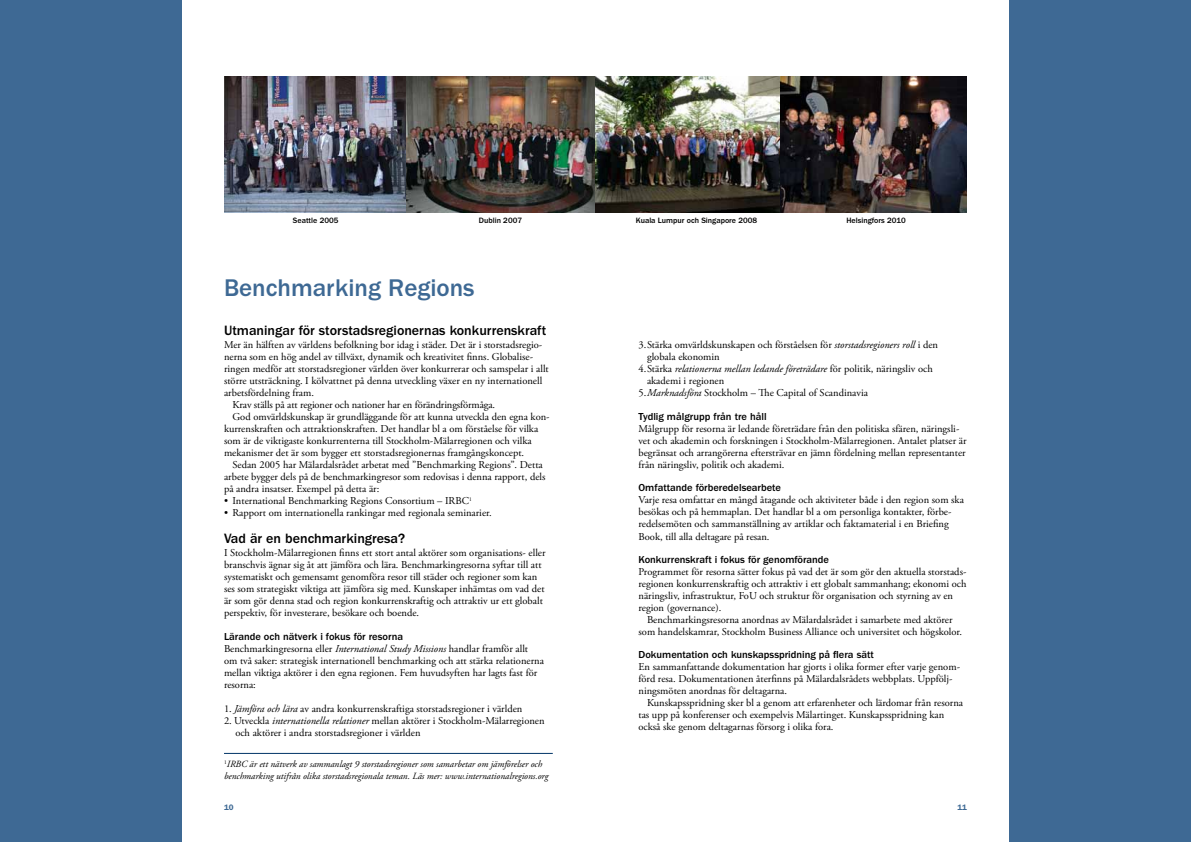
<style>
.page{position:relative;width:1191px;height:842px;background:#fff}
.page>*{position:absolute;margin:0;border:0;box-sizing:border-box;transform-origin:0 0}
.t1{font:500 25px "ITC Franklin Gothic Std";color:#3e6994}
.t2{font:500 14px "ITC Franklin Gothic Std";color:#000}
.t3{font:10.5px/12px "Adobe Garamond Pro";color:#000}
.t4{font:500 10.5px "ITC Franklin Gothic Std";color:#000}
.t5{font:italic 10.5px "Adobe Garamond Pro";color:#000}
.t6{font:italic 9.5px/12px "Adobe Garamond Pro";color:#000}
.t7{font:500 8px "ITC Franklin Gothic Std";color:#000}
.t8{font:600 8px "ITC Franklin Gothic Std";color:#3e6994}
.s1{font-style:italic}
.s2{font-style:normal}
</style>
<div class="page">
<div style="left:0;top:0;width:181px;height:842px;background:#3e6994"></div>
<div style="left:1009px;top:0;width:182px;height:842px;background:#3e6994"></div>
<img style="left:225px;top:77px;width:181px;height:136px">
<img style="left:406px;top:77px;width:561px;height:136px">
<hr style="left:224px;top:753px;width:329px;height:1px;background:#003466">
<p class="t7" style="left:293px;top:216px;width:47px">Seattle 2005</p>
<p class="t7" style="left:479px;top:216px;width:45px">Dublin 2007</p>
<p class="t7" style="left:636px;top:216px;width:123px">Kuala Lumpur och Singapore 2008</p>
<p class="t7" style="left:846px;top:216px;width:61px">Helsingfors 2010</p>
<h1 class="t1" style="left:224px;top:274px;width:252px">Benchmarking Regions</h1>
<h2 class="t2" style="left:224px;top:322px;width:324px">Utmaningar för storstadsregionernas konkurrenskraft</h2>
<p class="t3" style="left:224px;top:339px;width:320px">Mer än hälften av världens befolkning bor idag i städer. Det är i storstadsregio-</p>
<p class="t3" style="left:224px;top:351px;width:310px">nerna som en hög andel av tillväxt, dynamik och kreativitet finns. Globalise-</p>
<p class="t3" style="left:224px;top:363px;width:326px">ringen medför att storstadsregioner världen över konkurrerar och samspelar i allt</p>
<p class="t3" style="left:224px;top:375px;width:320px">större utsträckning. I kölvattnet på denna utveckling växer en ny internationell</p>
<p class="t3" style="left:224px;top:387px;width:92px">arbetsfördelning fram.</p>
<p class="t3" style="left:232px;top:399px;width:264px">Krav ställs på att regioner och nationer har en förändringsförmåga.</p>
<p class="t3" style="left:232px;top:411px;width:319px">God omvärldskunskap är grundläggande för att kunna utveckla den egna kon-</p>
<p class="t3" style="left:224px;top:423px;width:316px">kurrenskraften och attraktionskraften. Det handlar bl a om förståelse för vilka</p>
<p class="t3" style="left:224px;top:435px;width:309px">som är de viktigaste konkurrenterna till Stockholm-Mälarregionen och vilka</p>
<p class="t3" style="left:224px;top:447px;width:302px">mekanismer det är som bygger ett storstadsregionernas framgångskoncept.</p>
<p class="t3" style="left:232px;top:459px;width:312px">Sedan 2005 har Mälardalsrådet arbetat med ”Benchmarking Regions”. Detta</p>
<p class="t3" style="left:224px;top:471px;width:323px">arbete bygger dels på de benchmarkingresor som redovisas i denna rapport, dels</p>
<p class="t3" style="left:224px;top:483px;width:157px">på andra insatser. Exempel på detta är:</p>
<p class="t3" style="left:224px;top:495px;width:249px">• International Benchmarking Regions Consortium – IRBC<sup>1</sup></p>
<p class="t3" style="left:224px;top:507px;width:269px">• Rapport om internationella rankingar med regionala seminarier.</p>
<h2 class="t2" style="left:224px;top:531px;width:183px">Vad är en benchmarkingresa?</h2>
<p class="t3" style="left:224px;top:547px;width:323px">I Stockholm-Mälarregionen finns ett stort antal aktörer som organisations- eller branschvis ägnar sig åt att jämföra och lära. Benchmarkingresorna syftar till att systematiskt och gemensamt genomföra resor till städer och regioner som kan ses som strategiskt viktiga att jämföra sig med. Kunskaper inhämtas om vad det är som gör denna stad och region konkurrenskraftig och attraktiv ur ett globalt perspektiv, för investerare, besökare och boende.</p>
<p class="t4" style="left:224px;top:630px;width:181px">Lärande och nätverk i fokus för resorna</p>
<p class="t3" style="left:224px;top:643px;width:321px">Benchmarkingresorna eller <span class="s1">International Study Missions</span> handlar framför allt om två saker: strategisk internationell benchmarking och att stärka relationerna mellan viktiga aktörer i den egna regionen. Fem huvudsyften har lagts fast för resorna:</p>
<p class="t3" style="left:224px;top:703px;width:300px">1. <span class="s1">Jämföra och lära</span> av andra konkurrenskraftiga storstadsregioner i världen</p>
<p class="t3" style="left:235px;top:715px;width:311px;text-indent:-11px">2. Utveckla <span class="s1">internationella relationer</span> mellan aktörer i Stockholm-Mälarregionen och aktörer i andra storstadsregioner i världen</p>
<p class="t6" style="left:224px;top:758px;width:326px"><sup>1</sup>IRBC är ett nätverk av sammanlagt 9 storstadsregioner som samarbetar om jämförelser och benchmarking utifrån olika storstadsregionala teman. Läs mer: www.internationalregions.org</p>
<p class="t3" style="left:638px;top:339px;width:301px">3.Stärka omvärldskunskapen och förståelsen för <span class="s1">storstadsregioners roll</span> i den</p>
<p class="t3" style="left:647px;top:351px;width:74px">globala ekonomin</p>
<p class="t5" style="left:638px;top:362px;width:296px"><span class="s2">4.Stärka</span> relationerna mellan ledande företrädare <span class="s2">för politik, näringsliv och</span></p>
<p class="t3" style="left:647px;top:375px;width:79px">akademi i regionen</p>
<p class="t3" style="left:638px;top:387px;width:231px">5.<span class="s1">Marknadsföra</span> Stockholm – The Capital of Scandinavia</p>
<p class="t4" style="left:638px;top:411px;width:130px">Tydlig målgrupp från tre håll</p>
<p class="t3" style="left:638px;top:423px;width:329px">Målgrupp för resorna är ledande företrädare från den politiska sfären, näringsli&shy;vet och akademin och forskningen i Stockholm-Mälarregionen. Antalet platser är begränsat och arrangörerna eftersträvar en jämn fördelning mellan representanter från näringsliv, politik och akademi.</p>
<p class="t4" style="left:638px;top:482px;width:144px">Omfattande förberedelsearbete</p>
<p class="t3" style="left:638px;top:494px;width:327px">Varje resa omfattar en mångd åtagande och aktiviteter både i den region som ska besökas och på hemmaplan. Det handlar bl a om personliga kontakter, förbe&shy;redelsemöten och sammanställning av artiklar och faktamaterial i en Briefing Book, till alla deltagare på resan.</p>
<p class="t4" style="left:638px;top:553px;width:192px">Konkurrenskraft i fokus för genomförande</p>
<p class="t3" style="left:638px;top:566px;width:329px">Programmet för resorna sätter fokus på vad det är som gör den aktuella storstads&shy;regionen konkurrenskraftig och attraktiv i ett globalt sammanhang; ekonomi och näringsliv, infrastruktur, FoU och struktur för organisation och styrning av en region (governance).</p>
<p class="t3" style="left:638px;top:614px;width:325px;text-align:center">Benchmarkingsresorna anordnas av Mälardalsrådet i samarbete med aktörer som handelskamrar, Stockholm Business Alliance och universitet och högskolor.</p>
<p class="t4" style="left:638px;top:649px;width:237px">Dokumentation och kunskapsspridning på flera sätt</p>
<p class="t3" style="left:638px;top:661px;width:323px">En sammanfattande dokumentation har gjorts i olika former efter varje genom&shy;förd resa. Dokumentationen återfinns på Mälardalsrådets webbplats. Uppfölj&shy;ningsmöten anordnas för deltagarna.</p>
<p class="t3" style="left:638px;top:697px;width:326px;text-indent:9px">Kunskapsspridning sker bl a genom att erfarenheter och lärdomar från resorna tas upp på konferenser och exempelvis Mälartinget. Kunskapsspridning kan också ske genom deltagarnas försorg i olika fora.</p>
<p class="t8" style="left:224px;top:803px;width:11px">10</p>
<p class="t8" style="left:957px;top:803px;width:11px">11</p>
</div>
